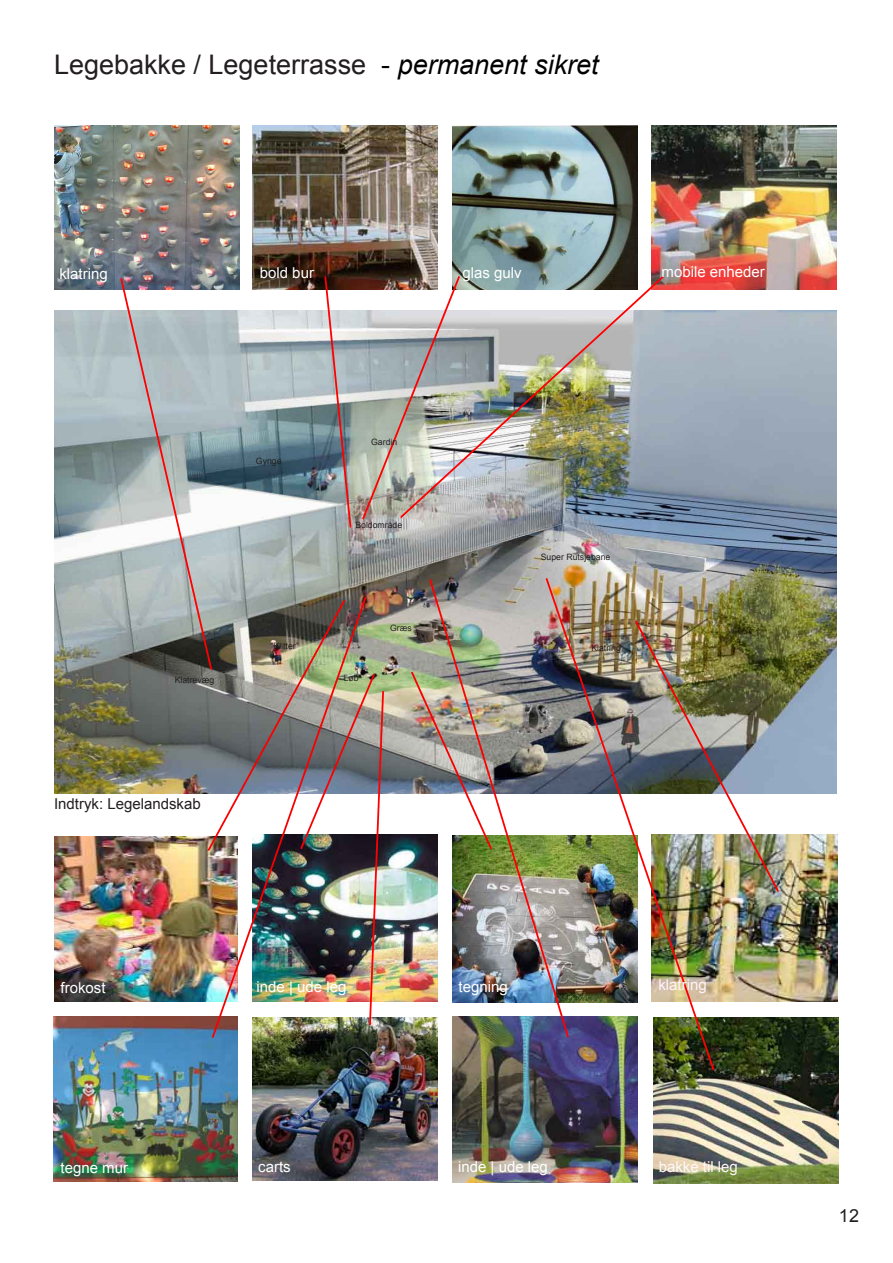
<style>
.page{position:relative;width:893px;height:1263px;background:#fff}
.page>*{position:absolute;margin:0;border:0;box-sizing:border-box;transform-origin:0 0}
.t1{font:27px "Arial";color:#231f20}
.t2{font:18px "Arial";color:#231f20}
.t3{font:15px "Arial";color:#fff}
.t4{font:15px "Arial";color:#231f20}
.t5{font:15px "Arial";color:#fff8fa}
.t6{font:15px "Arial";color:#fff3ff}
.t7{font:8.7px "Arial";color:#231f20}
.s1{color:#000}
.s2{font-style:italic;color:#000}
</style>
<div class="page">
<img style="left:54px;top:126px;width:185px;height:163px">
<img style="left:252px;top:126px;width:186px;height:148px">
<img style="left:54px;top:836px;width:65px;height:165px">
<img style="left:654px;top:1018px;width:185px;height:165px">
<img style="left:54px;top:1016px;width:183px;height:165px">
<img style="left:452px;top:1039px;width:186px;height:144px">
<img style="left:716px;top:834px;width:121px;height:167px">
<img style="left:252px;top:1027px;width:185px;height:154px">
<img style="left:651px;top:126px;width:186px;height:163px">
<img style="left:452px;top:126px;width:186px;height:148px">
<img style="left:54px;top:310px;width:783px;height:483px">
<img style="left:716px;top:618px;width:65px;height:276px">
<img style="left:210px;top:1027px;width:158px;height:13px">
<img style="left:544px;top:576px;width:172px;height:496px">
<img style="left:493px;top:274px;width:173px;height:247px">
<img style="left:119px;top:274px;width:374px;height:753px">
<img style="left:428px;top:577px;width:142px;height:462px">
<h1 class="t1" style="left:54px;top:54px;width:546px">Legebakke / Legeterrasse <span class="s1">-</span> <span class="s2">permanent sikret</span></h1>
<p class="t3" style="left:59px;top:268px;width:50px">klatring</p>
<p class="t3" style="left:260px;top:267px;width:56px">bold bur</p>
<p class="t3" style="left:463px;top:267px;width:61px">glas gulv</p>
<p class="t3" style="left:662px;top:266px;width:105px">mobile enheder</p>
<p class="t7" style="left:256px;top:457px;width:27px">Gynge</p>
<p class="t7" style="left:175px;top:676px;width:41px">Klatrevæg</p>
<p class="t4" style="left:54px;top:798px;width:148px">Indtryk: Legelandskab</p>
<p class="t7" style="left:271px;top:642px;width:30px">”Klitter”</p>
<p class="t7" style="left:371px;top:439px;width:28px">Gardin</p>
<p class="t7" style="left:355px;top:521px;width:48px">Boldområde</p>
<p class="t7" style="left:344px;top:675px;width:17px">Løb</p>
<p class="t7" style="left:390px;top:624px;width:23px">Græs</p>
<p class="t7" style="left:541px;top:553px;width:71px">Super Rutsjebane</p>
<p class="t7" style="left:591px;top:644px;width:31px">Klatring</p>
<p class="t3" style="left:61px;top:981px;width:47px">frokost</p>
<p class="t3" style="left:257px;top:981px;width:91px">inde | ude leg</p>
<p class="t3" style="left:459px;top:981px;width:51px">tegning</p>
<p class="t6" style="left:658px;top:979px;width:50px">klatring</p>
<p class="t3" style="left:61px;top:1162px;width:69px">tegne mur</p>
<p class="t3" style="left:258px;top:1160px;width:34px">carts</p>
<p class="t3" style="left:458px;top:1161px;width:91px">inde | ude leg</p>
<p class="t5" style="left:659px;top:1160px;width:81px">bakke til leg</p>
<p class="t2" style="left:839px;top:1209px;width:22px">12</p>
</div>
